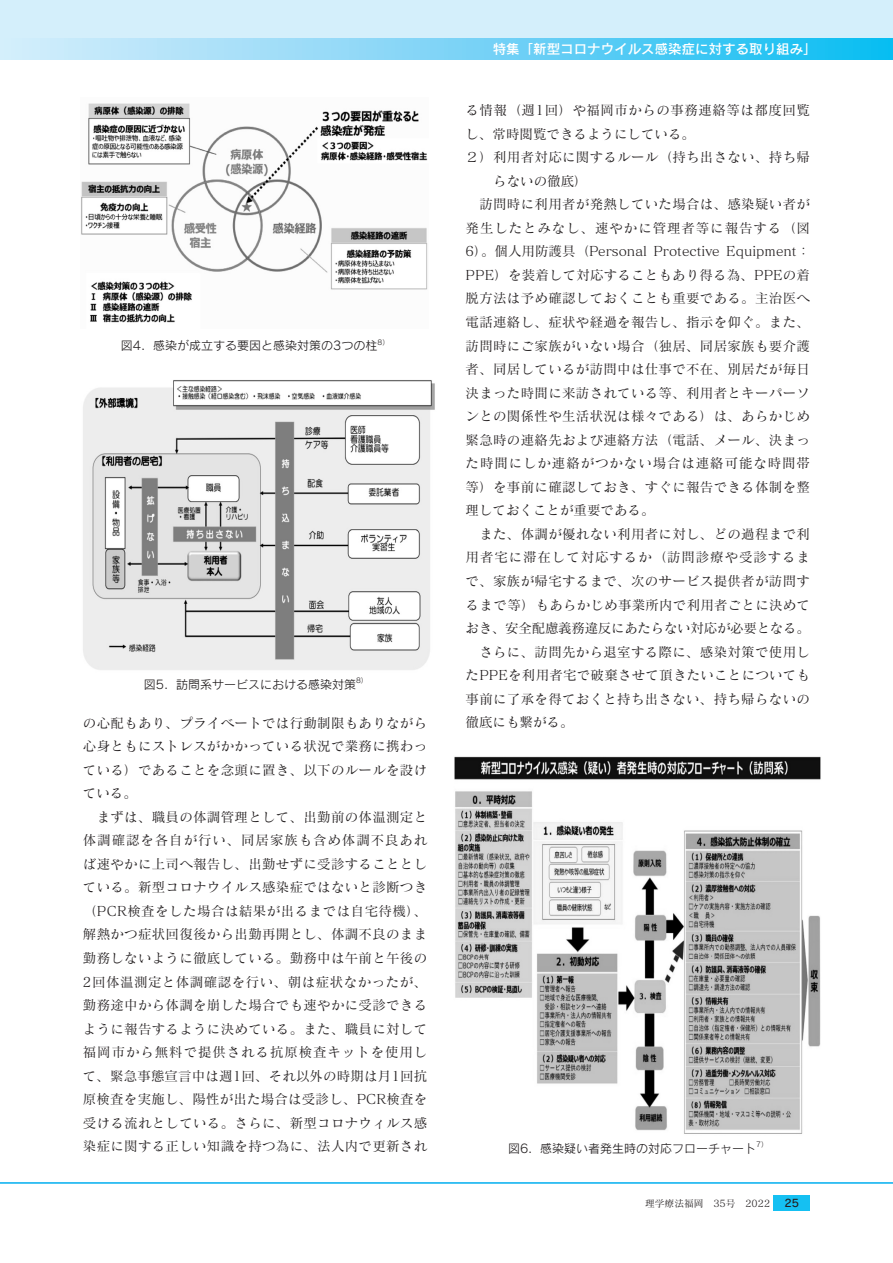
<style>
.page{position:relative;width:893px;height:1263px;background:#fff}
.page>*{position:absolute;margin:0;border:0;box-sizing:border-box;transform-origin:0 0}
.t1{font:13.5px/23.5px "Matisse Pro M";letter-spacing:.02em;color:#231f20}
.t2{font:13.5px "Matisse Pro M";color:#231f20}
.t3{font:13.5px "Matisse Pro M";letter-spacing:.065em;color:#231f20}
.t4{font:13.5px "Matisse Pro M";letter-spacing:-.02em;color:#231f20}
.t5{font:13.5px "Rodin Pro DB";color:#fff}
.t6{font:12px "Rodin Pro M";color:#231f20}
.t7{font:10.5px "Rodin Pro DB";color:#231f20}
.t8{font:9.75px "Matisse Pro M";color:#231f20}
.t9{font:7.05px "Rodin Pro M";color:#231f20}
</style>
<div class="page">
<div style="left:0;top:0;width:893px;height:38px;background:#d4effb"></div>
<div style="left:0;top:38px;width:893px;height:22px;background:linear-gradient(to right,#dfedfb,#10bcf2)"></div>
<hr style="left:0;top:1182px;width:893px;height:2px;background:#00aeef">
<div style="left:773px;top:1196px;width:37px;height:15px;background:#15c0f2"></div>
<img style="left:81px;top:103px;width:347px;height:220px">
<img style="left:83px;top:380px;width:352px;height:290px">
<img style="left:454px;top:756px;width:367px;height:378px">
<p class="t6" style="left:121px;top:338px;width:258px">図4．感染が成立する要因と感染対策の3つの柱</p>
<p class="t9" style="left:377px;top:337px;width:13px">8）</p>
<p class="t6" style="left:144px;top:676px;width:214px">図5．訪問系サービスにおける感染対策</p>
<p class="t9" style="left:356px;top:676px;width:13px">8）</p>
<p class="t1" style="left:83px;top:710px;width:346px">の心配もあり、プライベートでは行動制限もありながら心身ともにストレスがかかっている状況で業務に携わっている）であることを念頭に置き、以下のルールを設けている。<br>　まずは、職員の体調管理として、出勤前の体温測定と体調確認を各自が行い、同居家族も含め体調不良あれば速やかに上司へ報告し、出勤せずに受診することとしている。新型コロナウイルス感染症ではないと診断つき（PCR検査をした場合は結果が出るまでは自宅待機）、解熱かつ症状回復後から出勤再開とし、体調不良のまま勤務しないように徹底している。勤務中は午前と午後の<br>2回体温測定と体調確認を行い、朝は症状なかったが、勤務途中から体調を崩した場合でも速やかに受診できるように報告するように決めている。また、職員に対して福岡市から無料で提供される抗原検査キットを使用して、緊急事態宣言中は週1回、それ以外の時期は月1回抗原検査を実施し、陽性が出た場合は受診し、PCR検査を受ける流れとしている。さらに、新型コロナウィルス感染症に関する正しい知識を持つ為に、法人内で更新され</p>
<p class="t5" style="left:493px;top:40px;width:325px">特集「新型コロナウイルス感染症に対する取り組み」</p>
<p class="t1" style="left:466px;top:98px;width:346px">る情報（週1回）や福岡市からの事務連絡等は都度回覧</p>
<p class="t2" style="left:466px;top:125px;width:231px">し、常時閲覧できるようにしている。</p>
<p class="t1" style="left:466px;top:145px;width:346px">２）利用者対応に関するルール（持ち出さない、持ち帰</p>
<p class="t1" style="left:493px;top:169px;width:96px">らないの徹底）</p>
<p class="t1" style="left:466px;top:192px;width:346px">　訪問時に利用者が発熱していた場合は、感染疑い者が</p>
<p class="t3" style="left:466px;top:219px;width:346px">発生したとみなし、速やかに管理者等に報告する（図</p>
<p class="t2" style="left:466px;top:243px;width:346px">6）。個人用防護具（Personal Protective Equipment：</p>
<p class="t1" style="left:466px;top:263px;width:346px">PPE）を装着して対応することもあり得る為、PPEの着</p>
<p class="t1" style="left:466px;top:286px;width:346px">脱方法は予め確認しておくことも重要である。主治医へ</p>
<p class="t1" style="left:466px;top:310px;width:346px">電話連絡し、症状や経過を報告し、指示を仰ぐ。また、</p>
<p class="t1" style="left:466px;top:333px;width:346px">訪問時にご家族がいない場合（独居、同居家族も要介護</p>
<p class="t1" style="left:466px;top:357px;width:346px">者、同居しているが訪問中は仕事で不在、別居だが毎日</p>
<p class="t1" style="left:466px;top:380px;width:346px">決まった時間に来訪されている等、利用者とキーパーソ</p>
<p class="t1" style="left:466px;top:404px;width:346px">ンとの関係性や生活状況は様々である）は、あらかじめ</p>
<p class="t1" style="left:466px;top:428px;width:346px">緊急時の連絡先および連絡方法（電話、メール、決まっ</p>
<p class="t3" style="left:466px;top:455px;width:346px">た時間にしか連絡がつかない場合は連絡可能な時間帯</p>
<p class="t1" style="left:466px;top:475px;width:346px">等）を事前に確認しておき、すぐに報告できる体制を整</p>
<p class="t2" style="left:466px;top:502px;width:190px">理しておくことが重要である。</p>
<p class="t1" style="left:466px;top:522px;width:346px">　また、体調が優れない利用者に対し、どの過程まで利</p>
<p class="t3" style="left:466px;top:549px;width:346px">用者宅に滞在して対応するか（訪問診療や受診するま</p>
<p class="t1" style="left:466px;top:569px;width:346px">で、家族が帰宅するまで、次のサービス提供者が訪問す</p>
<p class="t1" style="left:466px;top:592px;width:346px">るまで等）もあらかじめ事業所内で利用者ごとに決めて</p>
<p class="t4" style="left:466px;top:620px;width:346px">おき、安全配慮義務違反にあたらない対応が必要となる。</p>
<p class="t1" style="left:466px;top:639px;width:346px">　さらに、訪問先から退室する際に、感染対策で使用し</p>
<p class="t1" style="left:466px;top:663px;width:346px">たPPEを利用者宅で破棄させて頂きたいことについても</p>
<p class="t1" style="left:466px;top:686px;width:346px">事前に了承を得ておくと持ち出さない、持ち帰らないの</p>
<p class="t2" style="left:466px;top:714px;width:109px">徹底にも繋がる。</p>
<p class="t6" style="left:508px;top:1140px;width:250px">図6．感染疑い者発生時の対応フローチャート</p>
<p class="t9" style="left:756px;top:1139px;width:13px">7）</p>
<p class="t8" style="left:645px;top:1197px;width:127px">理学療法福岡　35号　2022</p>
<p class="t7" style="left:784px;top:1196px;width:16px">25</p>
</div>
